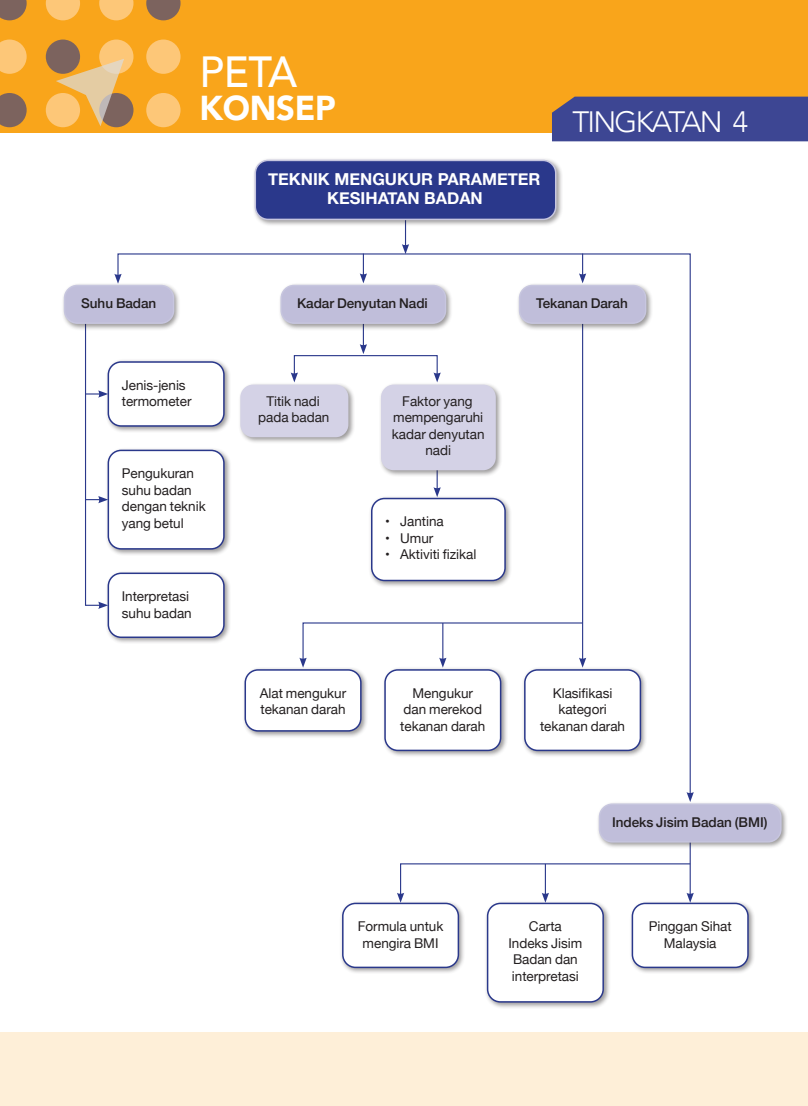
<style>
.page{position:relative;width:808px;height:1106px;background:#fff}
.page>*{position:absolute;margin:0;border:0;box-sizing:border-box;transform-origin:0 0}
.t1{font:500 43.5px "Avenir";color:#fff;scale:.95 1}
.t2{font:900 34.5px "Avenir";letter-spacing:-.01em;color:#fff;scale:.95 1}
.t3{font:300 29.4px "Avenir";letter-spacing:-.06em;color:#fff}
.t4{font:700 16.5px/18.1px "Helvetica Neue";color:#fff;text-align:center}
.Vocab{font:13.5px/16.5px "Helvetica Neue";letter-spacing:-.005em;color:#231f20;text-align:center}
.Vocab-2{font:500 13.5px "Helvetica Neue";letter-spacing:-.005em;color:#231f20}
</style>
<div class="page">
<div style="left:0;top:0;width:808px;height:132px;background:#f9a51b"></div>
<div style="left:0;top:1032px;width:808px;height:74px;background:#feefd8"></div>
<svg style="left:99px;top:0;width:34px;height:20px"></svg>
<div style="left:99px;top:40px;width:34px;height:34px;background:#fdc778;border-radius:50%"></div>
<div style="left:99px;top:93px;width:34px;height:34px;background:#7c635e;border-radius:50%"></div>
<svg style="left:46px;top:0;width:34px;height:20px"></svg>
<div style="left:46px;top:40px;width:34px;height:34px;background:#7c635e;border-radius:50%"></div>
<div style="left:46px;top:93px;width:34px;height:34px;background:#fdc778;border-radius:50%"></div>
<svg style="left:0;top:0;width:27px;height:20px"></svg>
<svg style="left:0;top:40px;width:27px;height:34px"></svg>
<svg style="left:0;top:93px;width:27px;height:34px"></svg>
<svg style="left:146px;top:0;width:35px;height:20px"></svg>
<div style="left:146px;top:40px;width:35px;height:34px;background:#fdc778;border-radius:50%"></div>
<div style="left:146px;top:93px;width:35px;height:34px;background:#fdc778;border-radius:50%"></div>
<svg style="left:56px;top:59px;width:68px;height:67px"></svg>
<div style="left:108px;top:361px;width:117px;height:66px;border:2px solid #2a388b;border-radius:13px"></div>
<div style="left:108px;top:449px;width:117px;height:100px;border:2px solid #2a388b;border-radius:13px"></div>
<div style="left:629px;top:900px;width:126px;height:74px;background:#231f20;opacity:.45"></div>
<div style="left:632px;top:903px;width:116px;height:64px;background:#fff;border-radius:13px"></div>
<div style="left:632px;top:902px;width:117px;height:66px;border:2px solid #2a388b;border-radius:13px"></div>
<div style="left:484px;top:900px;width:127px;height:109px;background:#231f20;opacity:.45"></div>
<div style="left:488px;top:903px;width:115px;height:98px;background:#fff;border-radius:13px"></div>
<div style="left:487px;top:902px;width:117px;height:100px;border:2px solid #2a388b;border-radius:13px"></div>
<div style="left:339px;top:900px;width:127px;height:74px;background:#231f20;opacity:.45"></div>
<div style="left:343px;top:903px;width:115px;height:64px;background:#fff;border-radius:13px"></div>
<div style="left:342px;top:902px;width:117px;height:66px;border:2px solid #2a388b;border-radius:13px"></div>
<div style="left:105px;top:570px;width:126px;height:74px;background:#231f20;opacity:.45"></div>
<div style="left:108px;top:573px;width:116px;height:64px;background:#fff;border-radius:13px"></div>
<div style="left:108px;top:572px;width:117px;height:66px;border:2px solid #2a388b;border-radius:13px"></div>
<svg style="left:117px;top:253px;width:574px;height:539px"></svg>
<svg style="left:686px;top:792px;width:8px;height:9px"></svg>
<svg style="left:114px;top:274px;width:8px;height:8px"></svg>
<hr style="left:690px;top:828px;width:1px;height:67px;background:#2a388b">
<svg style="left:397px;top:862px;width:297px;height:40px"></svg>
<hr style="left:582px;top:307px;width:1px;height:353px;background:#2a388b">
<svg style="left:299px;top:622px;width:287px;height:45px"></svg>
<svg style="left:85px;top:331px;width:23px;height:278px"></svg>
<div style="left:294px;top:355px;width:144px;height:20px;border:1px solid #2a388b"></div>
<svg style="left:291px;top:372px;width:7px;height:10px"></svg>
<svg style="left:433px;top:372px;width:8px;height:10px"></svg>
<hr style="left:437px;top:458px;width:1px;height:31px;background:#2a388b">
<svg style="left:433px;top:487px;width:8px;height:10px"></svg>
<div style="left:61px;top:282px;width:120px;height:49px;background:#231f20;opacity:.45"></div>
<div style="left:65px;top:285px;width:109px;height:38px;background:#c0beda;border-radius:13px"></div>
<div style="left:64px;top:285px;width:110px;height:39px;border:2px solid #c7c6df;border-radius:13px"></div>
<div style="left:278px;top:282px;width:175px;height:49px;background:#231f20;opacity:.45"></div>
<div style="left:281px;top:285px;width:165px;height:38px;background:#c0beda;border-radius:13px"></div>
<div style="left:280px;top:285px;width:166px;height:39px;border:2px solid #c7c6df;border-radius:13px"></div>
<div style="left:516px;top:282px;width:137px;height:49px;background:#231f20;opacity:.45"></div>
<div style="left:520px;top:285px;width:126px;height:38px;background:#c0beda;border-radius:13px"></div>
<div style="left:519px;top:285px;width:127px;height:39px;border:2px solid #c7c6df;border-radius:13px"></div>
<div style="left:596px;top:801px;width:192px;height:48px;background:#231f20;opacity:.45"></div>
<div style="left:599px;top:804px;width:182px;height:37px;background:#c0beda;border-radius:13px"></div>
<div style="left:599px;top:803px;width:183px;height:39px;border:2px solid #c7c6df;border-radius:13px"></div>
<div style="left:379px;top:382px;width:123px;height:95px;background:#231f20;opacity:.45"></div>
<div style="left:381px;top:384px;width:115px;height:86px;background:#d4d2e6;border-radius:13px"></div>
<div style="left:238px;top:382px;width:117px;height:62px;background:#231f20;opacity:.45"></div>
<div style="left:240px;top:384px;width:108px;height:53px;background:#d4d2e6;border-radius:13px"></div>
<hr style="left:405px;top:204px;width:1px;height:42px;background:#2a388b">
<svg style="left:402px;top:244px;width:7px;height:10px"></svg>
<div style="left:252px;top:157px;width:311px;height:70px;background:#231f20;opacity:.45"></div>
<div style="left:255px;top:160px;width:301px;height:59px;background:#2a388b;border-radius:13px"></div>
<div style="left:255px;top:160px;width:301px;height:60px;border:2px solid #c7c6df;border-radius:13px"></div>
<div style="left:552px;top:97px;width:256px;height:44px;background:#3d4693"></div>
<p class="t1" style="left:200px;top:34px;width:104px">PETA</p>
<p class="t2" style="left:200px;top:78px;width:145px">KONSEP</p>
<p class="t4" style="left:268px;top:171px;width:274px">TEKNIK MENGUKUR PARAMETER<br>KESIHATAN BADAN</p>
<p class="t3" style="left:572px;top:104px;width:177px">TINGKATAN 4</p>
<p class="Vocab-2" style="left:81px;top:292px;width:77px">Suhu Badan</p>
<p class="Vocab-2" style="left:297px;top:292px;width:132px">Kadar Denyutan Nadi</p>
<p class="Vocab-2" style="left:536px;top:292px;width:93px">Tekanan Darah</p>
<p class="Vocab" style="left:122px;top:377px;width:71px;text-align:left">Jenis-jenis termometer</p>
<p class="Vocab" style="left:122px;top:466px;width:85px;text-align:left">Pengukuran suhu badan dengan teknik yang betul</p>
<p class="Vocab" style="left:122px;top:589px;width:71px;text-align:left">Interpretasi suhu badan</p>
<p class="Vocab" style="left:258px;top:394px;width:73px">Titik nadi pada badan</p>
<p class="Vocab" style="left:392px;top:394px;width:94px">Faktor yang mempengaruhi kadar denyutan nadi</p>
<p class="Vocab" style="left:385px;top:514px;width:60px">• Jantina</p>
<p class="Vocab" style="left:385px;top:530px;width:50px">• Umur</p>
<p class="Vocab" style="left:385px;top:547px;width:93px">• Aktiviti fizikal</p>
<p class="Vocab" style="left:260px;top:685px;width:88px;text-align:left">Alat mengukur tekanan darah</p>
<p class="Vocab" style="left:400px;top:685px;width:87px">Mengukur dan merekod tekanan darah</p>
<p class="Vocab" style="left:540px;top:685px;width:87px">Klasifikasi kategori tekanan darah</p>
<p class="Vocab-2" style="left:612px;top:811px;width:157px">Indeks Jisim Badan (BMI)</p>
<p class="Vocab" style="left:358px;top:919px;width:87px">Formula untuk mengira BMI</p>
<p class="Vocab" style="left:508px;top:919px;width:75px">Carta<br>Indeks Jisim<br>Badan dan interpretasi</p>
<p class="Vocab" style="left:649px;top:919px;width:84px">Pinggan Sihat<br>Malaysia</p>
</div>
